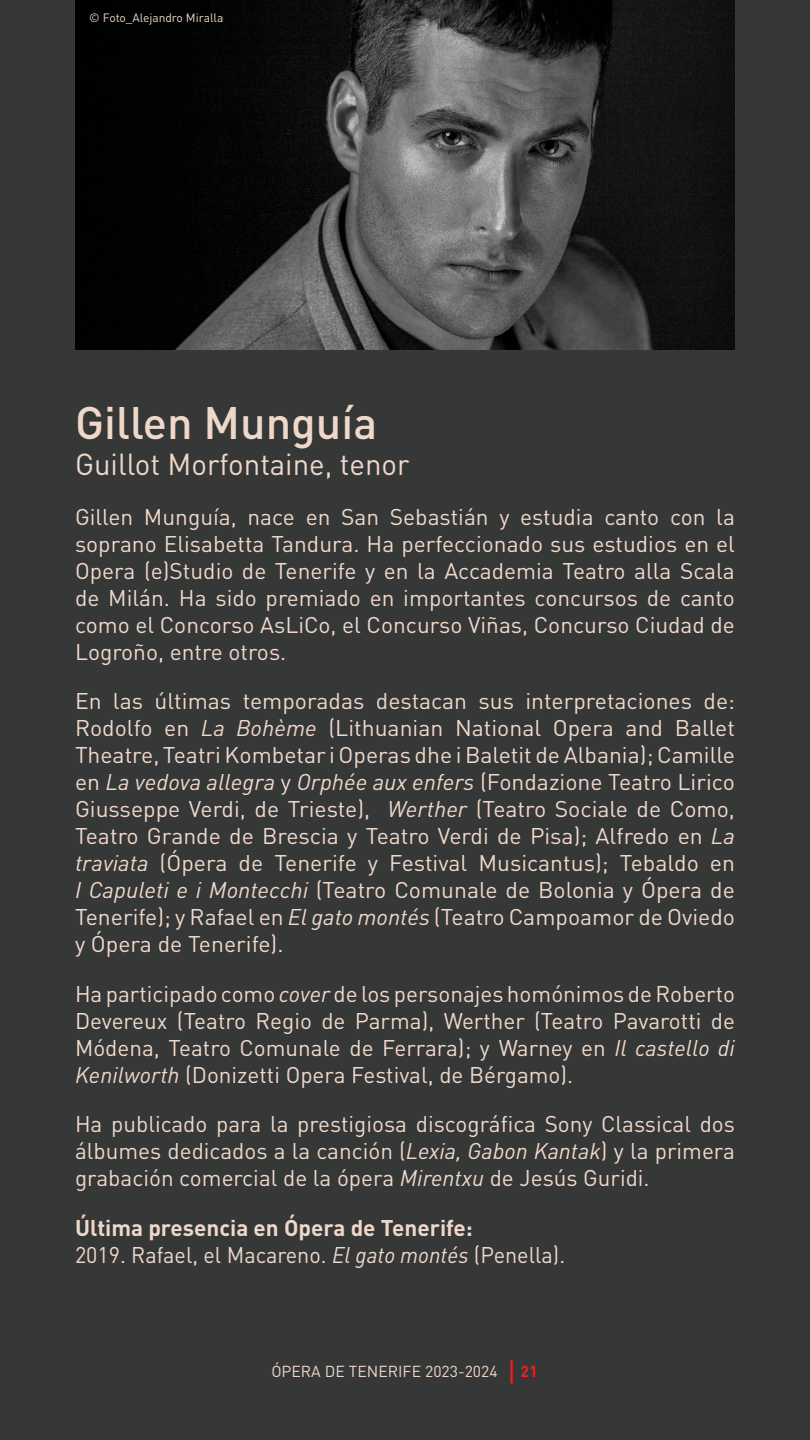
<style>
.page{position:relative;width:810px;height:1440px;background:#363737}
.page>*{position:absolute;margin:0;border:0;box-sizing:border-box;transform-origin:0 0}
._02_título{font:500 45px "DIN Pro";color:#eed8ca}
.t1{font:30px "DIN Pro";color:#eed8ca}
._01_copy{font:22.5px/27px "DIN Pro";color:#eed8ca;text-align:justify}
._01_copy-2{font:700 22.5px/27px "DIN Pro";color:#eed8ca}
.t2{font:15.75px "DIN Pro";color:#eed8ca}
.t3{font:700 15.75px "DIN Pro";color:#ee1d23}
._01_copy-3{font:12px "DIN Pro";color:#eed8ca}
.s1{font-family:"DIN";font-style:italic}
.s2{font-weight:400}
.s3{font-family:"DIN";font-weight:400;font-style:italic}
</style>
<div class="page">
<hr style="left:510px;top:1360px;width:3px;height:23px;background:#ee1d23">
<img style="left:75px;top:0;width:660px;height:350px">
<p class="_01_copy-3" style="left:89px;top:9px;width:136px">© Foto_Alejandro Miralla</p>
<p class="_02_título" style="left:75px;top:393px;width:304px">Gillen Munguía</p>
<p class="t1" style="left:75px;top:444px;width:336px">Guillot Morfontaine, tenor</p>
<p class="_01_copy" style="left:75px;top:502px;width:662px">Gillen Munguía, nace en San Sebastián y estudia canto con la soprano Elisabetta Tandura. Ha perfeccionado sus estudios en el Opera (e)Studio de Tenerife y en la Accademia Teatro alla Scala de Milán. Ha sido premiado en importantes concursos de canto como el Concorso AsLiCo, el Concurso Viñas, Concurso Ciudad de Logroño, entre otros.</p>
<p class="_01_copy" style="left:75px;top:687px;width:662px">En las últimas temporadas destacan sus interpretaciones de:<br>Rodolfo en <span class="s1">La Bohème</span> (Lithuanian National Opera and Ballet Theatre, Teatri Kombetar i Operas dhe i Baletit de Albania); Camille en <span class="s1">La vedova allegra</span> y <span class="s1">Orphée aux enfers</span> (Fondazione Teatro Lirico Giusseppe Verdi, de Trieste), <span class="s1">Werther</span> (Teatro Sociale de Como, Teatro Grande de Brescia y Teatro Verdi de Pisa); Alfredo en <span class="s1">La traviata</span> (Ópera de Tenerife y Festival Musicantus); Tebaldo en <span class="s1">I Capuleti e i Montecchi</span> (Teatro Comunale de Bolonia y Ópera de Tenerife); y Rafael en <span class="s1">El gato montés</span> (Teatro Campoamor de Oviedo y Ópera de Tenerife).</p>
<p class="_01_copy" style="left:75px;top:979px;width:662px">Ha participado como <span class="s1">cover</span> de los personajes homónimos de Roberto Devereux (Teatro Regio de Parma), Werther (Teatro Pavarotti de Módena, Teatro Comunale de Ferrara); y Warney en <span class="s1">Il castello di Kenilworth</span> (Donizetti Opera Festival, de Bérgamo).</p>
<p class="_01_copy" style="left:75px;top:1110px;width:662px">Ha publicado para la prestigiosa discográfica Sony Classical dos álbumes dedicados a la canción (<span class="s1">Lexia, Gabon Kantak</span>) y la primera grabación comercial de la ópera <span class="s1">Mirentxu</span> de Jesús Guridi.</p>
<p class="_01_copy-2" style="left:75px;top:1213px;width:492px">Última presencia en Ópera de Tenerife:<br><span class="s2">2019. Rafael, el Macareno.</span> <span class="s3">El gato montés</span> <span class="s2">(Penella).</span></p>
<p class="t2" style="left:271px;top:1361px;width:228px">ÓPERA DE TENERIFE 2023-2024</p>
<p class="t3" style="left:521px;top:1361px;width:19px">21</p>
</div>
